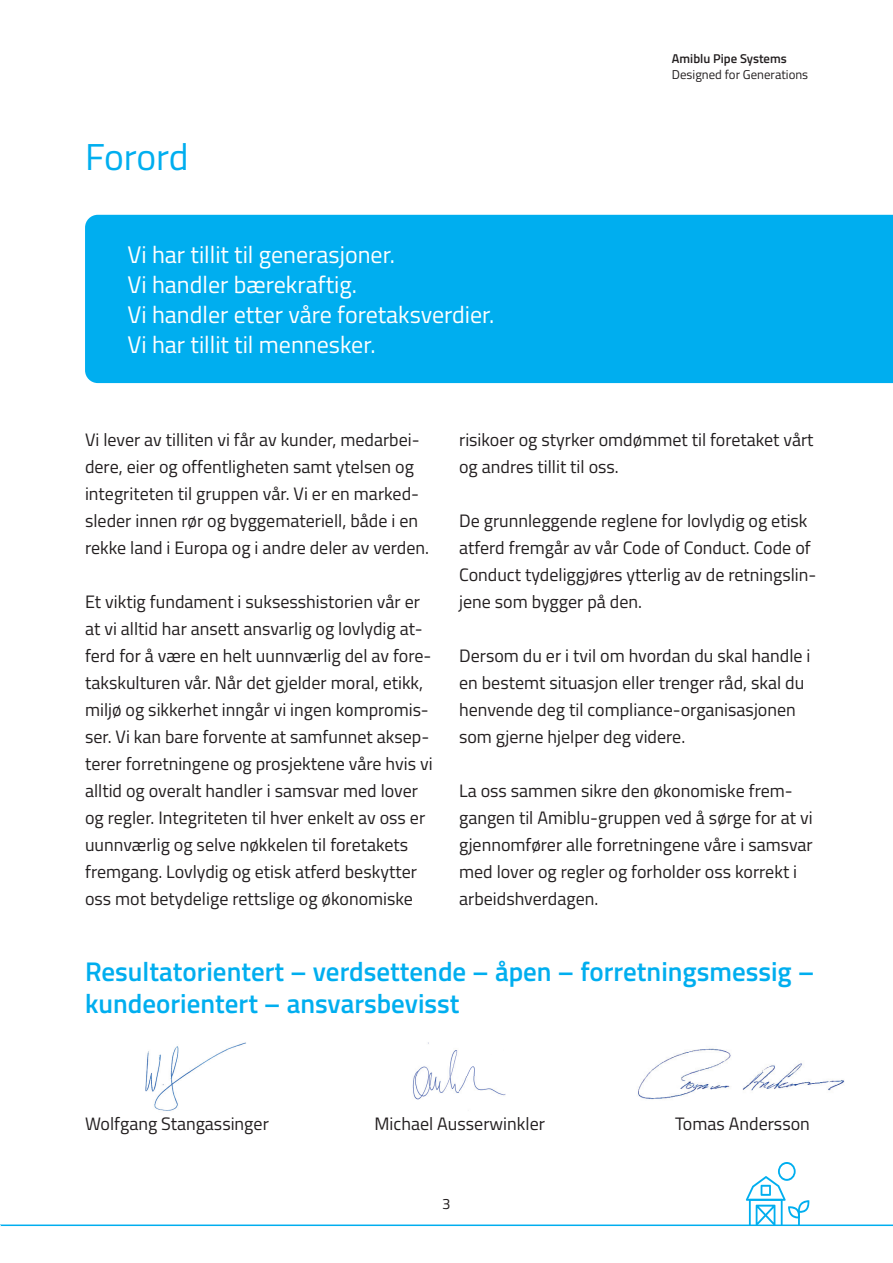
<style>
.page{position:relative;width:893px;height:1263px;background:#fff}
.page>*{position:absolute;margin:0;border:0;box-sizing:border-box;transform-origin:0 0}
.t1{font:37.5px "Titillium Web";letter-spacing:-.01em;color:#00aeef}
.t2{font:600 27px/32.4px "Titillium Web";color:#00aeef}
.t3{font:24px/30px "Titillium Web";color:#fff}
.t4{font:18px/27px "Titillium Web";color:#231f20}
.t5{font:15px "Titillium Web";color:#231f20}
.t6{font:12.75px "Titillium Web";color:#231f20}
.t7{font:600 12.75px "Titillium Web";color:#231f20}
</style>
<div class="page">
<div style="left:85px;top:215px;width:808px;height:168px;background:#00aeef"></div>
<img style="left:145px;top:1042px;width:101px;height:69px">
<img style="left:412px;top:1042px;width:94px;height:58px">
<img style="left:638px;top:1048px;width:207px;height:52px">
<svg style="left:746px;top:1162px;width:63px;height:62px"></svg>
<hr style="left:0;top:1224px;width:893px;height:2px;background:#00aeef">
<h1 class="t1" style="left:85px;top:129px;width:105px">Forord</h1>
<h3 class="t3" style="left:128px;top:238px;width:368px">Vi har tillit til generasjoner.<br>Vi handler bærekraftig.<br>Vi handler etter våre foretaksverdier.<br>Vi har tillit til mennesker.</h3>
<p class="t7" style="left:672px;top:49px;width:116px">Amiblu Pipe Systems</p>
<p class="t6" style="left:672px;top:65px;width:138px">Designed for Generations</p>
<p class="t4" style="left:85px;top:425px;width:346px">Vi lever av tilliten vi får av kunder, medarbei&shy;dere, eier og offentligheten samt ytelsen og integriteten til gruppen vår. Vi er en marked&shy;sleder innen rør og byggemateriell, både i en rekke land i Europa og i andre deler av verden.</p>
<p class="t4" style="left:85px;top:587px;width:349px">Et viktig fundament i suksesshistorien vår er at vi alltid har ansett ansvarlig og lovlydig at&shy;ferd for å være en helt uunnværlig del av fore&shy;takskulturen vår. Når det gjelder moral, etikk, miljø og sikkerhet inngår vi ingen kompromis&shy;ser. Vi kan bare forvente at samfunnet aksep&shy;terer forretningene og prosjektene våre hvis vi alltid og overalt handler i samsvar med lover og regler. Integriteten til hver enkelt av oss er uunnværlig og selve nøkkelen til foretakets fremgang. Lovlydig og etisk atferd beskytter oss mot betydelige rettslige og økonomiske</p>
<p class="t4" style="left:459px;top:425px;width:356px">risikoer og styrker omdømmet til foretaket vårt og andres tillit til oss.</p>
<p class="t4" style="left:459px;top:506px;width:359px">De grunnleggende reglene for lovlydig og etisk atferd fremgår av vår Code of Conduct. Code of Conduct tydeliggjøres ytterlig av de retningslin&shy;jene som bygger på den.</p>
<p class="t4" style="left:459px;top:641px;width:353px">Dersom du er i tvil om hvordan du skal handle i en bestemt situasjon eller trenger råd, skal du henvende deg til compliance-organisasjonen som gjerne hjelper deg videre.</p>
<p class="t4" style="left:459px;top:776px;width:355px">La oss sammen sikre den økonomiske frem&shy;gangen til Amiblu-gruppen ved å sørge for at vi gjennomfører alle forretningene våre i samsvar med lover og regler og forholder oss korrekt i arbeidshverdagen.</p>
<h2 class="t2" style="left:85px;top:954px;width:731px">Resultatorientert – verdsettende – åpen – forretningsmessig – kundeorientert – ansvarsbevisst</h2>
<p class="t4" style="left:85px;top:1109px;width:185px">Wolfgang Stangassinger</p>
<p class="t4" style="left:374px;top:1109px;width:172px">Michael Ausserwinkler</p>
<p class="t4" style="left:675px;top:1109px;width:136px">Tomas Andersson</p>
<p class="t5" style="left:442px;top:1192px;width:10px">3</p>
</div>
